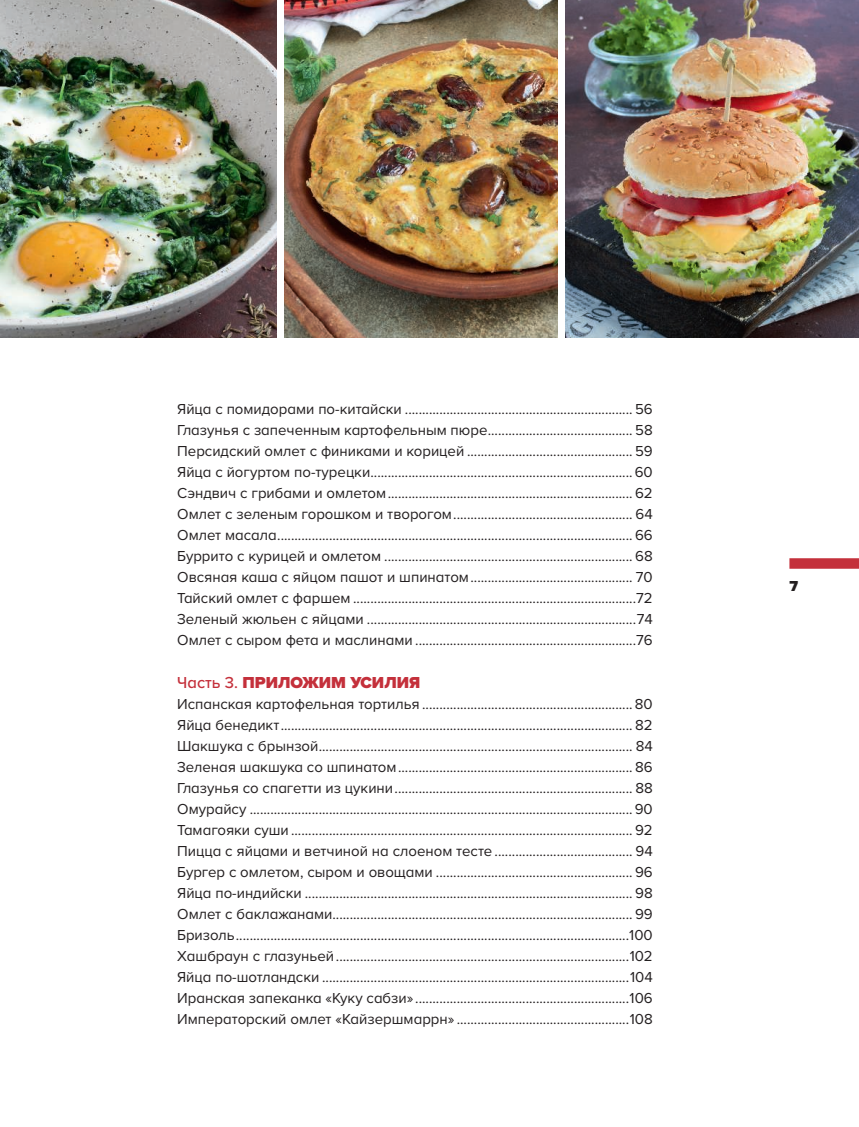
<style>
.page{position:relative;width:859px;height:1127px;background:#fff}
.page>*{position:absolute;margin:0;border:0;box-sizing:border-box;transform-origin:0 0}
.t1{font:900 16.5px "Proxima Nova A";color:#c4303b}
.t2{font:15px/21px "Proxima Nova A";color:#231f20;text-align:justify}
.t3{font:900 15px "Proxima Nova A";color:#231f20}
.s1{font-weight:500}
</style>
<div class="page">
<div style="left:789px;top:558px;width:70px;height:11px;background:#c4303b"></div>
<img style="left:0;top:0;width:277px;height:337px">
<img style="left:284px;top:0;width:273px;height:337px">
<img style="left:565px;top:0;width:294px;height:337px">
<p class="t2" style="left:177px;top:400px;width:477px">Яйца с помидорами по-китайски .................................................................. 56<br>Глазунья с запеченным картофельным пюре .......................................... 58<br>Персидский омлет с финиками и корицей ................................................ 59<br>Яйца с йогуртом по-турецки ............................................................................60<br>Сэндвич с грибами и омлетом ....................................................................... 62<br>Омлет с зеленым горошком и творогом .................................................... 64<br>Омлет масала ....................................................................................................... 66<br>Буррито с курицей и омлетом ........................................................................ 68<br>Овсяная каша с яйцом пашот и шпинатом ............................................... 70<br>Тайский омлет с фаршем ..................................................................................72<br>Зеленый жюльен с яйцами ..............................................................................74<br>Омлет с сыром фета и маслинами ................................................................76</p>
<p class="t1" style="left:177px;top:675px;width:245px"><span class="s1">Часть 3.</span> ПРИЛОЖИМ УСИЛИЯ</p>
<p class="t2" style="left:177px;top:694px;width:477px">Испанская картофельная тортилья ............................................................. 80<br>Яйца бенедикт ...................................................................................................... 82<br>Шакшука с брынзой ........................................................................................... 84<br>Зеленая шакшука со шпинатом .................................................................... 86<br>Глазунья со спагетти из цукини ..................................................................... 88<br>Омурайсу ...............................................................................................................90<br>Тамагояки суши ................................................................................................... 92<br>Пицца с яйцами и ветчиной на слоеном тесте ........................................ 94<br>Бургер с омлетом, сыром и овощами ......................................................... 96<br>Яйца по-индийски ............................................................................................... 98<br>Омлет с баклажанами....................................................................................... 99<br>Бризоль ..................................................................................................................100<br>Хашбраун с глазуньей .....................................................................................102<br>Яйца по-шотландски .........................................................................................104<br>Иранская запеканка «Куку сабзи» ..............................................................106<br>Императорский омлет «Кайзершмаррн» ..................................................108</p>
<p class="t3" style="left:789px;top:579px;width:10px">7</p>
</div>
